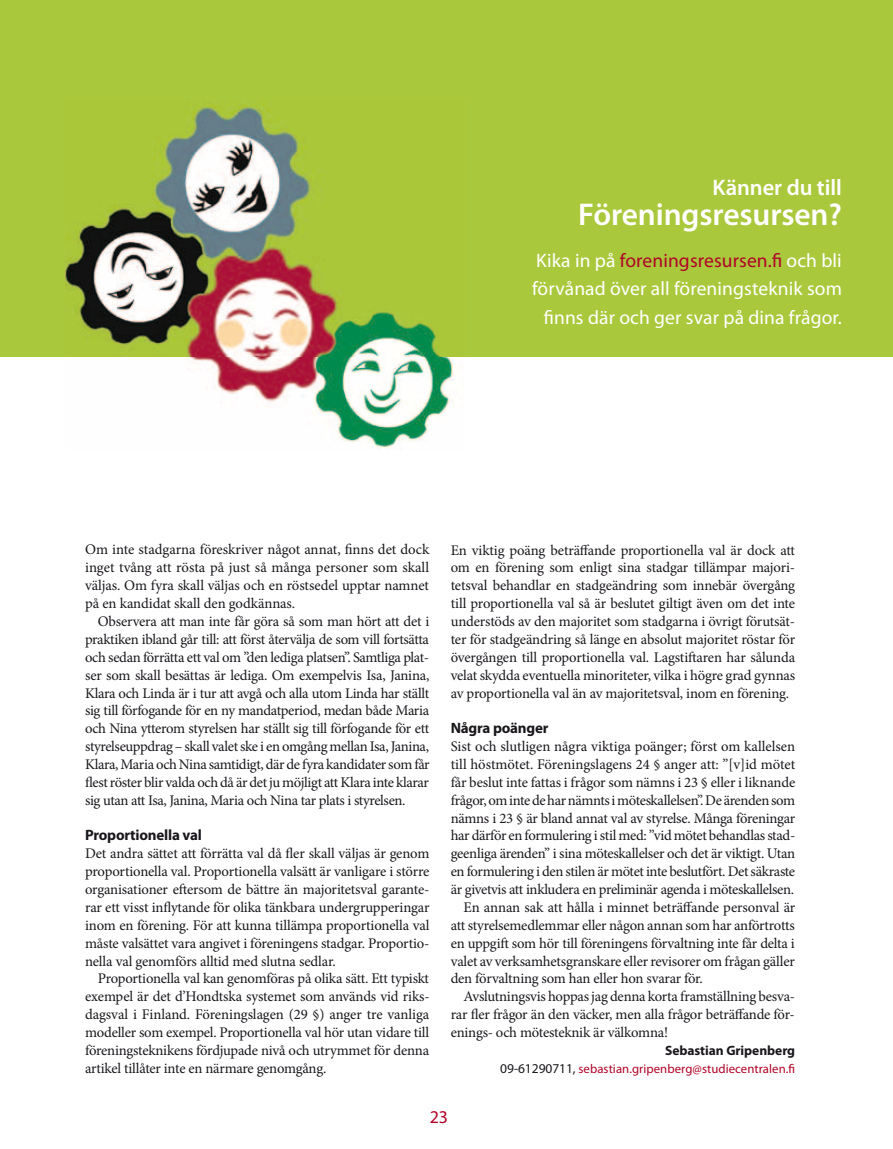
<style>
.page{position:relative;width:893px;height:1149px;background:#fff}
.page>*{position:absolute;margin:0;border:0;box-sizing:border-box;transform-origin:0 0}
.t1{font:600 31.5px "Myriad Pro";letter-spacing:-.005em;color:#fff}
.t2{font:600 22.5px "Myriad Pro";letter-spacing:-.005em;color:#fff}
.t3{font:19.5px/28.5px "Myriad Pro";letter-spacing:.005em;color:#fff;text-align:center}
.t4{font:18px "Myriad Pro";color:#b00427}
.t5{font:700 15px "Myriad Pro";letter-spacing:-.015em;color:#1a171c}
.t6{font:14.7px/17.9px "Minion Pro";letter-spacing:-.02em;color:#1a171c;text-align:justify}
.t7{font:14.7px "Minion Pro";color:#1a171c}
.t8{font:700 13.5px "Myriad Pro";letter-spacing:-.005em;color:#1a171c}
.t9{font:12.75px "Myriad Pro";letter-spacing:.005em;color:#b00427}
.s1{color:#b00427}
.s2{font-size:13.5px;color:#1a171c}
</style>
<div class="page">
<div style="left:0;top:0;width:893px;height:356px;background:#aac83c"></div>
<img style="left:66px;top:101px;width:398px;height:348px">
<h2 class="t2" style="left:713px;top:173px;width:131px">Känner du till</h2>
<h1 class="t1" style="left:578px;top:194px;width:265px">Föreningsresursen?</h1>
<h3 class="t3" style="left:532px;top:246px;width:311px">Kika in på <span class="s1">foreningsresursen.fi</span> och bli förvånad över all föreningsteknik som finns där och ger svar på dina frågor.</h3>
<p class="t6" style="left:85px;top:540px;width:346px">Om inte stadgarna föreskriver något annat, finns det dock inget tvång att rösta på just så många personer som skall väljas. Om fyra skall väljas och en röstsedel upptar namnet på en kandidat skall den godkännas.</p>
<p class="t6" style="left:85px;top:612px;width:346px;text-indent:13px">Observera att man inte får göra så som man hört att det i praktiken ibland går till: att först återvälja de som vill fortsätta och sedan förrätta ett val om ”den lediga platsen”. Samtliga plat&shy;ser som skall besättas är lediga. Om exempelvis Isa, Janina, Klara och Linda är i tur att avgå och alla utom Linda har ställt sig till förfogande för en ny mandatperiod, medan både Maria och Nina ytterom styrelsen har ställt sig till förfogande för ett styrelseuppdrag – skall valet ske i en omgång mellan Isa, Janina, Klara, Maria och Nina samtidigt, där de fyra kandidater som får flest röster blir valda och då är det ju möjligt att Klara inte klarar sig utan att Isa, Janina, Maria och Nina tar plats i styrelsen.</p>
<p class="t5" style="left:85px;top:825px;width:118px">Proportionella val</p>
<p class="t6" style="left:85px;top:844px;width:346px">Det andra sättet att förrätta val då fler skall väljas är genom proportionella val. Proportionella valsätt är vanligare i större organisationer eftersom de bättre än majoritetsval garante&shy;rar ett visst inflytande för olika tänkbara undergrupperingar inom en förening. För att kunna tillämpa proportionella val måste valsättet vara angivet i föreningens stadgar. Proportio&shy;nella val genomförs alltid med slutna sedlar.</p>
<p class="t6" style="left:85px;top:969px;width:346px;text-indent:13px">Proportionella val kan genomföras på olika sätt. Ett typiskt exempel är det d’Hondtska systemet som används vid riks&shy;dagsval i Finland. Föreningslagen (29 §) anger tre vanliga modeller som exempel. Proportionella val hör utan vidare till föreningsteknikens fördjupade nivå och utrymmet för denna artikel tillåter inte en närmare genomgång.</p>
<p class="t6" style="left:451px;top:541px;width:346px">En viktig poäng beträffande proportionella val är dock att om en förening som enligt sina stadgar tillämpar majori&shy;tetsval behandlar en stadgeändring som innebär övergång till proportionella val så är beslutet giltigt även om det inte understöds av den majoritet som stadgarna i övrigt förutsät&shy;ter för stadgeändring så länge en absolut majoritet röstar för övergången till proportionella val. Lagstiftaren har sålunda velat skydda eventuella minoriteter, vilka i högre grad gynnas av proportionella val än av majoritetsval, inom en förening.</p>
<p class="t5" style="left:451px;top:718px;width:99px">Några poänger</p>
<p class="t7" style="left:451px;top:736px;width:346px">Sist och slutligen några viktiga poänger; först om kallelsen</p>
<p class="t6" style="left:451px;top:755px;width:346px">till höstmötet. Föreningslagens 24 § anger att: ”[v]id mötet</p>
<p class="t6" style="left:451px;top:773px;width:346px">får beslut inte fattas i frågor som nämns i 23 § eller i liknande</p>
<p class="t6" style="left:451px;top:791px;width:346px">frågor, om inte de har nämnts i möteskallelsen”. De ärenden som</p>
<p class="t6" style="left:451px;top:808px;width:346px">nämns i 23 § är bland annat val av styrelse. Många föreningar</p>
<p class="t6" style="left:451px;top:826px;width:346px">har därför en formulering i stil med: ”vid mötet behandlas stad-</p>
<p class="t6" style="left:451px;top:844px;width:346px">geenliga ärenden” i sina möteskallelser och det är viktigt. Utan</p>
<p class="t6" style="left:451px;top:862px;width:346px">en formulering i den stilen är mötet inte beslutfört. Det säkraste</p>
<p class="t6" style="left:451px;top:880px;width:345px">är givetvis att inkludera en preliminär agenda i möteskallelsen.</p>
<p class="t6" style="left:463px;top:898px;width:333px">En annan sak att hålla i minnet beträffande personval är</p>
<p class="t6" style="left:451px;top:916px;width:346px">att styrelsemedlemmar eller någon annan som har anförtrotts</p>
<p class="t6" style="left:451px;top:933px;width:346px">en uppgift som hör till föreningens förvaltning inte får delta i</p>
<p class="t6" style="left:451px;top:951px;width:346px">valet av verksamhetsgranskare eller revisorer om frågan gäller</p>
<p class="t6" style="left:451px;top:969px;width:254px">den förvaltning som han eller hon svarar för.</p>
<p class="t6" style="left:463px;top:987px;width:333px">Avslutningsvis hoppas jag denna korta framställning besva-</p>
<p class="t6" style="left:451px;top:1005px;width:346px">rar fler frågor än den väcker, men alla frågor beträffande för-</p>
<p class="t6" style="left:451px;top:1023px;width:219px">enings- och mötesteknik är välkomna!</p>
<p class="t8" style="left:665px;top:1041px;width:132px">Sebastian Gripenberg</p>
<p class="t9" style="left:500px;top:1060px;width:296px"><span class="s2">09-61290711,</span> sebastian.gripenberg@studiecentralen.fi</p>
<p class="t4" style="left:430px;top:1105px;width:20px">23</p>
</div>
